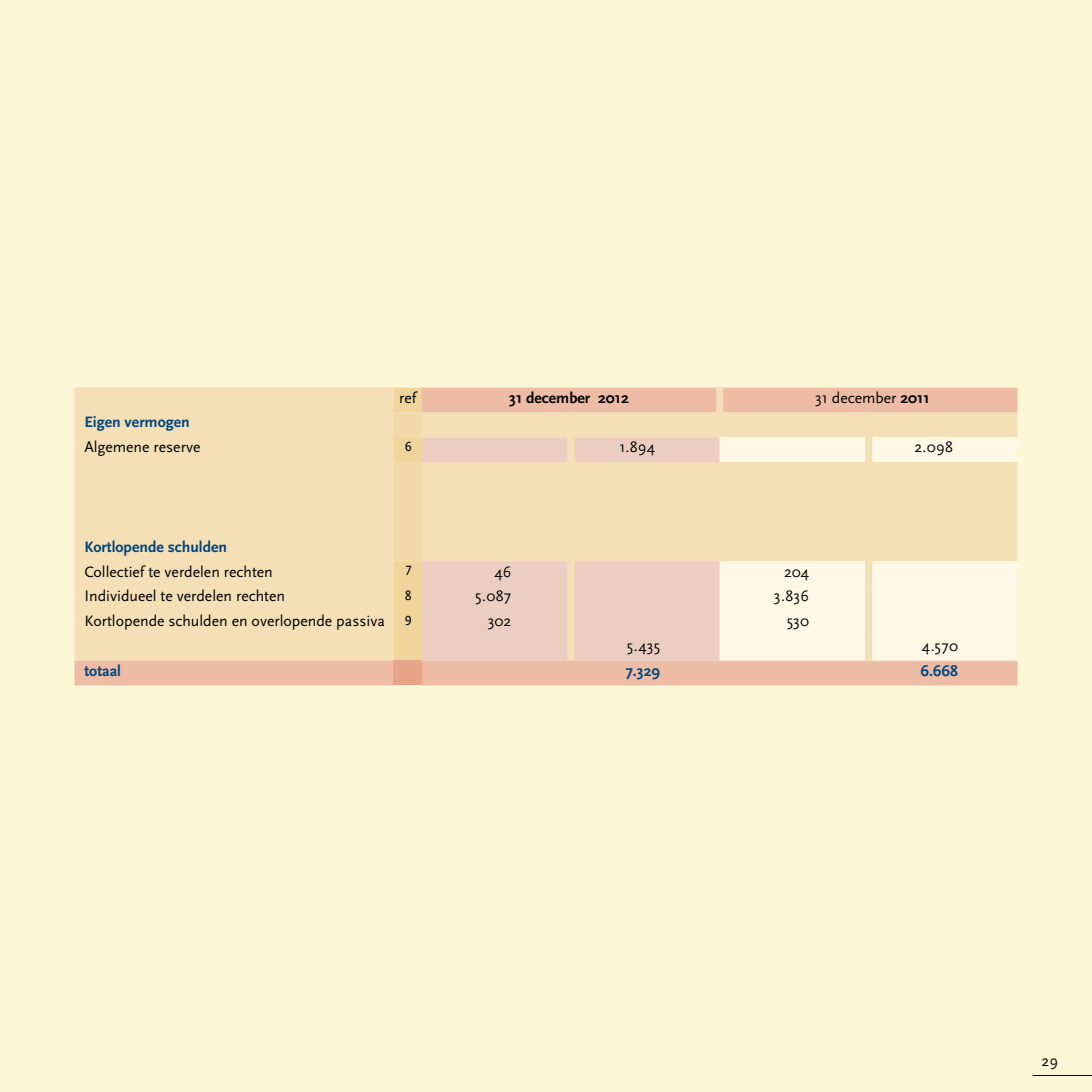
<style>
.page{position:relative;width:1092px;height:1092px;background:#fff}
.page>*{position:absolute;margin:0;border:0;box-sizing:border-box;transform-origin:0 0}
.t1{font:15.75px "Scala Sans";color:#000}
.t2{font:700 15.75px "Scala Sans";color:#00457e}
.t3{font:15.75px "Scala Sans";letter-spacing:.02em;color:#000}
.t4{font:700 15.75px "Scala Sans";color:#000}
.t5{font:700 15.75px "Scala Sans";color:#00457e}
.t6{font:14px "Scala Sans Caps";color:#000}
.t7{font:14px "Scala Sans Caps";color:#000}
.s1{font-weight:700}
</style>
<div class="page">
<div style="left:0;top:0;width:1091px;height:1091px;background:#fef7d7"></div>
<svg style="left:74px;top:387px;width:943px;height:298px;fill:#f4dfb6"></svg>
<svg style="left:394px;top:387px;width:28px;height:273px"></svg>
<svg style="left:422px;top:437px;width:297px;height:223px;fill:#ebcec1"></svg>
<svg style="left:719px;top:437px;width:298px;height:223px;fill:#fff8e6"></svg>
<div style="left:394px;top:660px;width:28px;height:25px;background:#e8a488"></div>
<div style="left:716px;top:387px;width:7px;height:25px;background:#f4dfb6"></div>
<div style="left:567px;top:437px;width:7px;height:25px;background:#f4dfb6"></div>
<div style="left:567px;top:561px;width:7px;height:25px;background:#f4dfb6"></div>
<div style="left:567px;top:586px;width:7px;height:25px;background:#f4dfb6"></div>
<div style="left:567px;top:611px;width:7px;height:24px;background:#f4dfb6"></div>
<div style="left:567px;top:635px;width:7px;height:25px;background:#f4dfb6"></div>
<div style="left:865px;top:437px;width:7px;height:25px;background:#f4dfb6"></div>
<div style="left:865px;top:561px;width:7px;height:25px;background:#f4dfb6"></div>
<div style="left:865px;top:586px;width:7px;height:25px;background:#f4dfb6"></div>
<div style="left:865px;top:611px;width:7px;height:24px;background:#f4dfb6"></div>
<div style="left:865px;top:635px;width:7px;height:25px;background:#f4dfb6"></div>
<div style="left:567px;top:412px;width:7px;height:25px;background:#f4dfb6"></div>
<div style="left:716px;top:412px;width:7px;height:25px;background:#f4dfb6"></div>
<div style="left:865px;top:412px;width:7px;height:25px;background:#f4dfb6"></div>
<div style="left:567px;top:511px;width:7px;height:25px;background:#f4dfb6"></div>
<div style="left:716px;top:511px;width:7px;height:25px;background:#f4dfb6"></div>
<div style="left:865px;top:511px;width:7px;height:25px;background:#f4dfb6"></div>
<div style="left:567px;top:536px;width:7px;height:25px;background:#f4dfb6"></div>
<div style="left:716px;top:536px;width:7px;height:25px;background:#f4dfb6"></div>
<div style="left:865px;top:536px;width:7px;height:25px;background:#f4dfb6"></div>
<div style="left:567px;top:462px;width:7px;height:25px;background:#f4dfb6"></div>
<div style="left:716px;top:462px;width:7px;height:25px;background:#f4dfb6"></div>
<div style="left:865px;top:462px;width:7px;height:25px;background:#f4dfb6"></div>
<div style="left:567px;top:487px;width:7px;height:24px;background:#f4dfb6"></div>
<div style="left:716px;top:487px;width:7px;height:24px;background:#f4dfb6"></div>
<div style="left:865px;top:487px;width:7px;height:24px;background:#f4dfb6"></div>
<p class="t1" style="left:399px;top:389px;width:19px">ref</p>
<p class="t4" style="left:509px;top:389px;width:121px">31 december 2012</p>
<p class="t1" style="left:815px;top:389px;width:116px">31 december <span class="s1">2011</span></p>
<p class="t2" style="left:84px;top:414px;width:107px">Eigen vermogen</p>
<p class="t1" style="left:84px;top:438px;width:117px">Algemene reserve</p>
<p class="t6" style="left:405px;top:439px;width:8px">6</p>
<p class="t3" style="left:619px;top:438px;width:37px">1.894</p>
<p class="t3" style="left:914px;top:438px;width:40px">2.098</p>
<p class="t2" style="left:84px;top:538px;width:144px">Kortlopende schulden</p>
<p class="t1" style="left:84px;top:562px;width:190px">Collectief te verdelen rechten</p>
<p class="t7" style="left:405px;top:563px;width:8px">7</p>
<p class="t1" style="left:494px;top:562px;width:18px">46</p>
<p class="t1" style="left:784px;top:562px;width:27px">204</p>
<p class="t1" style="left:84px;top:587px;width:202px">Individueel te verdelen rechten</p>
<p class="t6" style="left:405px;top:588px;width:8px">8</p>
<p class="t3" style="left:475px;top:587px;width:38px">5.087</p>
<p class="t3" style="left:773px;top:587px;width:37px">3.836</p>
<p class="t1" style="left:84px;top:612px;width:302px">Kortlopende schulden en overlopende passiva</p>
<p class="t6" style="left:405px;top:612px;width:8px">9</p>
<p class="t1" style="left:487px;top:612px;width:25px">302</p>
<p class="t1" style="left:786px;top:612px;width:24px">530</p>
<p class="t1" style="left:626px;top:637px;width:35px">5.435</p>
<p class="t1" style="left:921px;top:637px;width:37px">4.570</p>
<p class="t2" style="left:84px;top:662px;width:38px">totaal</p>
<p class="t5" style="left:625px;top:662px;width:36px">7.329</p>
<p class="t2" style="left:920px;top:662px;width:39px">6.668</p>
<p class="t1" style="left:1041px;top:1052px;width:18px">29</p>
</div>
